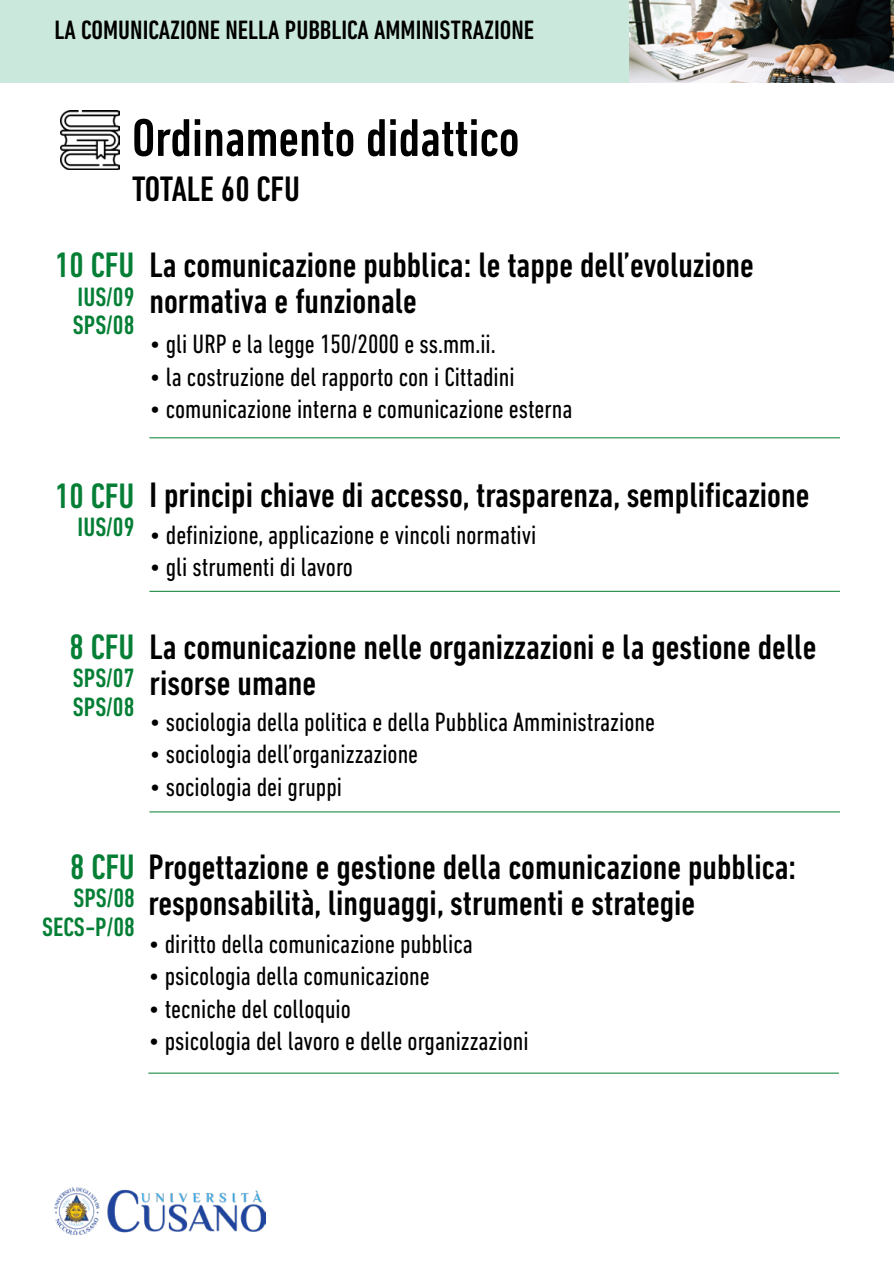
<style>
.page{position:relative;width:894px;height:1264px;background:#fff}
.page>*{position:absolute;margin:0;border:0;box-sizing:border-box;transform-origin:0 0}
.t1{font:500 condensed 54px "DIN Next LT Pro";color:#000}
.t2{font:500 condensed 36px "DIN Next LT Pro";color:#000}
.t3{font:condensed 27px "DIN Next LT Pro";color:#000}
.t4{font:500 condensed 27px/28.5px "DIN Next LT Pro";color:#067f36}
.t5{font:500 condensed 27px "DIN Next LT Pro";color:#000}
.s1{color:#067f36}
</style>
<div class="page">
<img style="left:54px;top:1187px;width:211px;height:47px">
<div style="left:0;top:0;width:893px;height:83px;background:#cae9dc"></div>
<img style="left:60px;top:111px;width:59px;height:58px">
<hr style="left:149px;top:437px;width:690px;height:1px;background:#00802c">
<img style="left:630px;top:0;width:263px;height:83px">
<hr style="left:149px;top:591px;width:690px;height:1px;background:#00802c">
<hr style="left:149px;top:811px;width:690px;height:1px;background:#00802c">
<hr style="left:148px;top:1072px;width:690px;height:1px;background:#00802c">
<p class="t5" style="left:54px;top:15px;width:481px">LA COMUNICAZIONE NELLA PUBBLICA AMMINISTRAZIONE</p>
<p class="t1" style="left:132px;top:107px;width:389px">Ordinamento didattico</p>
<p class="t2" style="left:132px;top:168px;width:169px">TOTALE 60 CFU</p>
<p class="t2" style="left:55px;top:245px;width:700px"><span class="s1">10 CFU</span> La comunicazione pubblica: le tappe dell’evoluzione</p>
<p class="t4" style="left:73px;top:282px;width:63px">IUS/09<br>SPS/08</p>
<p class="t2" style="left:149px;top:281px;width:269px">normativa e funzionale</p>
<p class="t3" style="left:149px;top:329px;width:348px">• gli URP e la legge 150/2000 e ss.mm.ii.</p>
<p class="t3" style="left:149px;top:361px;width:366px">• la costruzione del rapporto con i Cittadini</p>
<p class="t3" style="left:149px;top:393px;width:424px">• comunicazione interna e comunicazione esterna</p>
<p class="t2" style="left:55px;top:474px;width:755px"><span class="s1">10 CFU</span> I principi chiave di accesso, trasparenza, semplificazione</p>
<p class="t4" style="left:78px;top:513px;width:58px">IUS/09</p>
<p class="t3" style="left:149px;top:519px;width:388px">• definizione, applicazione e vincoli normativi</p>
<p class="t3" style="left:149px;top:551px;width:205px">• gli strumenti di lavoro</p>
<p class="t2" style="left:70px;top:626px;width:748px"><span class="s1">8 CFU</span> La comunicazione nelle organizzazioni e la gestione delle</p>
<p class="t4" style="left:73px;top:664px;width:63px">SPS/07<br>SPS/08</p>
<p class="t2" style="left:149px;top:662px;width:168px">risorse umane</p>
<p class="t3" style="left:149px;top:706px;width:507px">• sociologia della politica e della Pubblica Amministrazione</p>
<p class="t3" style="left:149px;top:738px;width:270px">• sociologia dell’organizzazione</p>
<p class="t3" style="left:149px;top:771px;width:194px">• sociologia dei gruppi</p>
<p class="t2" style="left:70px;top:846px;width:727px"><span class="s1">8 CFU</span> Progettazione e gestione della comunicazione pubblica:</p>
<p class="t4" style="left:73px;top:883px;width:63px">SPS/08</p>
<p class="t4" style="left:42px;top:912px;width:94px">SECS-P/08</p>
<p class="t2" style="left:148px;top:882px;width:548px">responsabilità, linguaggi, strumenti e strategie</p>
<p class="t3" style="left:148px;top:928px;width:326px">• diritto della comunicazione pubblica</p>
<p class="t3" style="left:148px;top:960px;width:283px">• psicologia della comunicazione</p>
<p class="t3" style="left:148px;top:993px;width:204px">• tecniche del colloquio</p>
<p class="t3" style="left:148px;top:1025px;width:381px">• psicologia del lavoro e delle organizzazioni</p>
</div>
